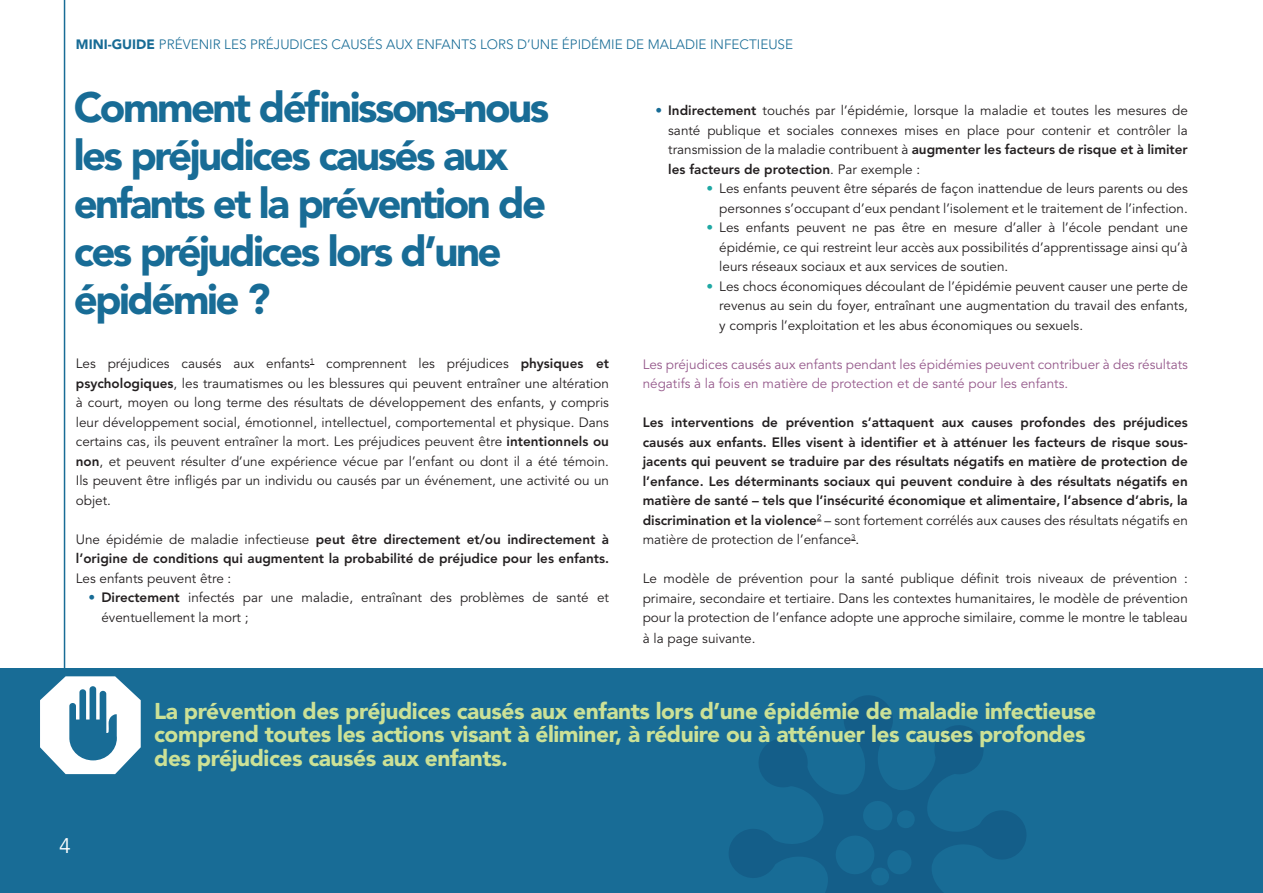
<style>
.page{position:relative;width:1263px;height:893px;background:#fff}
.page>*{position:absolute;margin:0;border:0;box-sizing:border-box;transform-origin:0 0}
.Heading{font:900 42px/48px "Avenir LT Std";letter-spacing:-.06em;color:#186c96}
.Pullquote{font:900 22.65px/23.7px "Avenir LT Std";letter-spacing:-.02em;color:#cce196}
.Heading-2{font:21px "Avenir LT Std";color:#fff}
.Bodycopy{font:13.5px/19.5px "Avenir LT Std";color:#231f20;text-align:justify}
.Bodycopy-2{font:800 13.5px/19.5px "Avenir LT Std";color:#231f20;text-align:justify}
.Bodycopy-3{font:13.5px/19.5px "Avenir LT Std";color:#965a8c}
.t1{font:300 13.5px "Avenir LT Std";color:#186c96}
.s1{font-weight:900}
.s2{font-weight:800}
.s3{font-weight:400}
.s4{color:#186c96}
.s5{color:#1fa8a4}
</style>
<div class="page">
<div style="left:0;top:668px;width:1263px;height:225px;background:#186c96"></div>
<svg style="left:729px;top:695px;width:297px;height:198px"></svg>
<hr style="left:64px;top:0;width:1px;height:668px;background:#186c96">
<svg style="left:40px;top:676px;width:101px;height:98px"></svg>
<p class="t1" style="left:76px;top:36px;width:719px"><span class="s1">MINI-GUIDE</span> PRÉVENIR LES PRÉJUDICES CAUSÉS AUX ENFANTS LORS D’UNE ÉPIDÉMIE DE MALADIE INFECTIEUSE</p>
<p class="Heading" style="left:74px;top:83px;width:477px">Comment définissons-nous les préjudices causés aux enfants et la prévention de ces préjudices lors d’une épidémie ?</p>
<p class="Bodycopy" style="left:76px;top:354px;width:535px">Les préjudices causés aux enfants<sup>1</sup> comprennent les préjudices <span class="s2">physiques et psychologiques</span>, les traumatismes ou les blessures qui peuvent entraîner une altération à court, moyen ou long terme des résultats de développement des enfants, y compris leur développement social, émotionnel, intellectuel, comportemental et physique. Dans certains cas, ils peuvent entraîner la mort. Les préjudices peuvent être <span class="s2">intentionnels ou non</span>, et peuvent résulter d’une expérience vécue par l’enfant ou dont il a été témoin.<br>Ils peuvent être infligés par un individu ou causés par un événement, une activité ou un objet.</p>
<p class="Bodycopy-2" style="left:76px;top:529px;width:535px"><span class="s3">Une épidémie de maladie infectieuse</span> peut être directement et/ou indirectement à l’origine de conditions qui augmentent la probabilité de préjudice pour les enfants.<br><span class="s3">Les enfants peuvent être :</span></p>
<p class="Bodycopy" style="left:101px;top:588px;width:509px;text-indent:-13px"><span class="s4">•</span> <span class="s2">Directement</span> infectés par une maladie, entraînant des problèmes de santé et éventuellement la mort ;</p>
<p class="Bodycopy" style="left:668px;top:101px;width:521px;text-indent:-13px"><span class="s4">•</span> <span class="s2">Indirectement</span> touchés par l’épidémie, lorsque la maladie et toutes les mesures de santé publique et sociales connexes mises en place pour contenir et contrôler la transmission de la maladie contribuent à <span class="s2">augmenter les facteurs de risque et à limiter les facteurs de protection</span>. Par exemple :</p>
<p class="Bodycopy" style="left:706px;top:179px;width:483px;text-align:right"><span class="s5">•</span> Les enfants peuvent être séparés de façon inattendue de leurs parents ou des personnes s’occupant d’eux pendant l’isolement et le traitement de l’infection.</p>
<p class="Bodycopy" style="left:719px;top:218px;width:470px;text-indent:-13px"><span class="s5">•</span> Les enfants peuvent ne pas être en mesure d’aller à l’école pendant une épidémie, ce qui restreint leur accès aux possibilités d’apprentissage ainsi qu’à leurs réseaux sociaux et aux services de soutien.</p>
<p class="Bodycopy" style="left:719px;top:277px;width:470px;text-indent:-13px"><span class="s5">•</span> Les chocs économiques découlant de l’épidémie peuvent causer une perte de revenus au sein du foyer, entraînant une augmentation du travail des enfants, y compris l’exploitation et les abus économiques ou sexuels.</p>
<p class="Bodycopy-3" style="left:643px;top:355px;width:547px">Les préjudices causés aux enfants pendant les épidémies peuvent contribuer à des résultats négatifs à la fois en matière de protection et de santé pour les enfants.</p>
<p class="Bodycopy-2" style="left:643px;top:413px;width:547px">Les interventions de prévention s’attaquent aux causes profondes des préjudices causés aux enfants. Elles visent à identifier et à atténuer les facteurs de risque sous&shy;jacents qui peuvent se traduire par des résultats négatifs en matière de protection de l’enfance. Les déterminants sociaux qui peuvent conduire à des résultats négatifs en matière de santé – tels que l’insécurité économique et alimentaire, l’absence d’abris, la discrimination et la violence<sup>2</sup> <span class="s3">– sont fortement corrélés aux causes des résultats négatifs en matière de protection de l’enfance</span><sup>3</sup><span class="s3">.</span></p>
<p class="Bodycopy" style="left:643px;top:569px;width:547px">Le modèle de prévention pour la santé publique définit trois niveaux de prévention : primaire, secondaire et tertiaire. Dans les contextes humanitaires, le modèle de prévention pour la protection de l’enfance adopte une approche similaire, comme le montre le tableau</p>
<p class="Bodycopy" style="left:643px;top:629px;width:114px">à la page suivante.</p>
<p class="Heading-2" style="left:59px;top:833px;width:13px">4</p>
<p class="Pullquote" style="left:154px;top:699px;width:944px">La prévention des préjudices causés aux enfants lors d’une épidémie de maladie infectieuse comprend toutes les actions visant à éliminer, à réduire ou à atténuer les causes profondes des préjudices causés aux enfants.</p>
</div>
